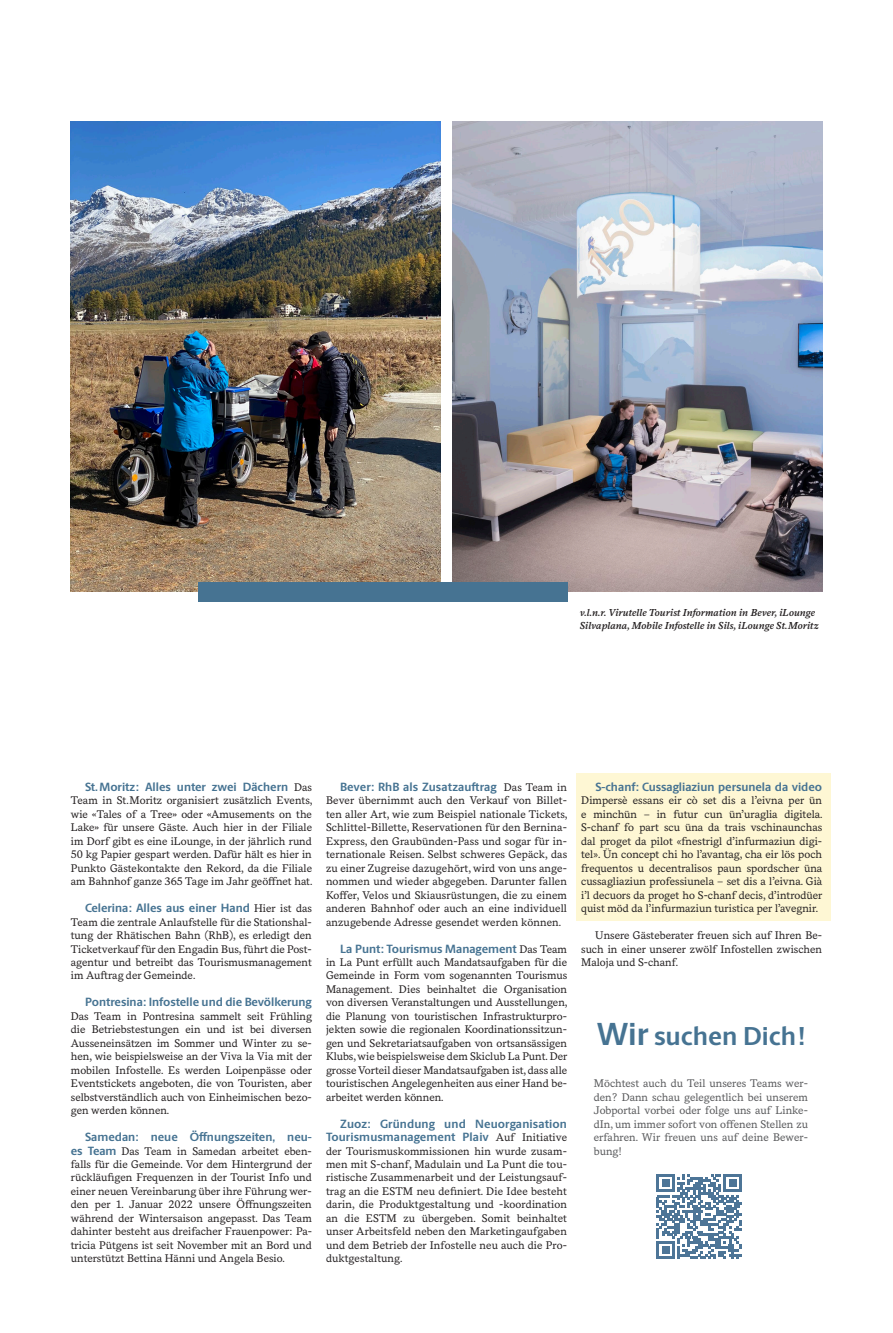
<style>
.page{position:relative;width:893px;height:1333px;background:#fff}
.page>*{position:absolute;margin:0;border:0;box-sizing:border-box;transform-origin:0 0}
.t1{font:700 26px "Berlingske Sans";color:#467392}
.t2{font:700 12px/13.5px "Berlingske Sans";color:#467392;text-align:right}
.t3{font:11px/13.5px "Messina Serif";color:#231f20;text-align:justify}
.t4{font:11px/13.5px "Messina Serif";color:#57585a;text-align:justify}
.t5{font:italic 600 10px/13.5px "Messina Serif";color:#231f20}
.s1{font-family:"Messina Serif";font-weight:400;font-size:11px;color:#231f20}
.s2{font-family:"Berlingske Sans";font-weight:700;font-size:12px;color:#467392}
.s3{font-family:"Myriad Pro"}
.s4{font-size:32px}
</style>
<div class="page">
<img style="left:71px;top:121px;width:369px;height:471px">
<div style="left:576px;top:773px;width:255px;height:147px;background:#fef7d4"></div>
<svg style="left:657px;top:1174px;width:85px;height:85px"></svg>
<hr style="left:657px;top:1256px;width:18px;height:3px;background:#4d7597">
<div style="left:662px;top:1246px;width:7px;height:7px;background:#4d7597"></div>
<img style="left:452px;top:121px;width:370px;height:471px">
<div style="left:198px;top:582px;width:370px;height:20px;background:#467392"></div>
<p class="t5" style="left:580px;top:605px;width:241px">v.l.n.r. Virutelle Tourist Information in Bever, iLounge<br>Silvaplana, Mobile Infostelle in Sils, iLounge St.Moritz</p>
<p class="t2" style="left:85px;top:779px;width:228px">St.Moritz : Alles unter zwei Dä chern <span class="s1">Das</span></p>
<p class="t3" style="left:71px;top:793px;width:243px">Team in St.Moritz organisiert zusätzlich Events, wie «Tales of a Tree» oder «Amusements on the Lake» für unsere Gäste. Auch hier in der Filiale im Dorf gibt es eine iLounge, in der jährlich rund 50 kg Papier gespart werden. Dafür hält es hier in Punkto Gästekontakte den Rekord, da die Filiale am Bahnhof ganze 365 Tage im Jahr geöffnet hat.</p>
<p class="t2" style="left:85px;top:901px;width:228px">Celerina: Alles aus einer Hand <span class="s1">Hier ist das</span></p>
<p class="t3" style="left:71px;top:914px;width:243px">Team die zentrale Anlaufstelle für die Stationshal&shy;tung der Rhätischen Bahn (RhB), es erledigt den Ticketverkauf für den Engadin Bus, führt die Post&shy;agentur und betreibt das Tourismusmanagement im Auftrag der Gemeinde.</p>
<p class="t2" style="left:85px;top:995px;width:228px">Pontresina: Infostelle und die Bevölkerung</p>
<p class="t3" style="left:71px;top:1008px;width:243px">Das Team in Pontresina sammelt seit Frühling die Betriebstestungen ein und ist bei diversen Ausseneinsätzen im Sommer und Winter zu se&shy;hen, wie beispielsweise an der Viva la Via mit der mobilen Infostelle. Es werden Loipenpässe oder Eventstickets angeboten, die von Touristen, aber selbstverständlich auch von Einheimischen bezo&shy;gen werden können.</p>
<p class="t2" style="left:85px;top:1129px;width:228px">Samedan: neue Öffnungszeiten, neu-</p>
<p class="t3" style="left:71px;top:1143px;width:243px"><span class="s2">es Team</span> Das Team in Samedan arbeitet eben&shy;falls für die Gemeinde. Vor dem Hintergrund der rückläufigen Frequenzen in der Tourist Info und einer neuen Vereinbarung über ihre Führung wer&shy;den per 1. Januar 2022 unsere Öffnungszeiten während der Wintersaison angepasst. Das Team dahinter besteht aus dreifacher Frauenpower: Pa&shy;tricia Pütgens ist seit November mit an Bord und unterstützt Bettina Hänni und Angela Besio.</p>
<p class="t2" style="left:340px;top:779px;width:228px">Bever: RhB als Zusatzauftrag <span class="s1">Das Team in</span></p>
<p class="t3" style="left:326px;top:793px;width:243px">Bever übernimmt auch den Verkauf von Billet&shy;ten aller Art, wie zum Beispiel nationale Tickets, Schlittel-Billette, Reservationen für den Bernina-Express, den Graubünden-Pass und sogar für in&shy;ternationale Reisen. Selbst schweres Gepäck, das zu einer Zugreise dazugehört, wird von uns ange&shy;nommen und wieder abgegeben. Darunter fallen Koffer, Velos und Skiausrüstungen, die zu einem anderen Bahnhof oder auch an eine individuell anzugebende Adresse gesendet werden können.</p>
<p class="t2" style="left:340px;top:941px;width:228px">La Punt: Tourismus Management <span class="s1">Das Team</span></p>
<p class="t3" style="left:326px;top:955px;width:243px">in La Punt erfüllt auch Mandatsaufgaben für die Gemeinde in Form vom sogenannten Tourismus Management. Dies beinhaltet die Organisation von diversen Veranstaltungen und Ausstellungen, die Planung von touristischen Infrastrukturpro&shy;jekten sowie die regionalen Koordinationssitzun&shy;gen und Sekretariatsaufgaben von ortsansässigen Klubs, wie beispielsweise dem Skiclub La Punt. Der grosse Vorteil dieser Mandatsaufgaben ist, dass alle touristischen Angelegenheiten aus einer Hand be&shy;arbeitet werden können.</p>
<p class="t2" style="left:326px;top:1116px;width:243px">Zuoz: Gründung und Neuorganisation<br>Tourismusmanagement Plaiv <span class="s1">Auf Initiative</span></p>
<p class="t3" style="left:326px;top:1143px;width:243px">der Tourismuskommissionen hin wurde zusam&shy;men mit S-chanf, Madulain und La Punt die tou&shy;ristische Zusammenarbeit und der Leistungsauf&shy;trag an die ESTM neu definiert. Die Idee besteht darin, die Produktgestaltung und -koordination an die ESTM zu übergeben. Somit beinhaltet unser Arbeitsfeld neben den Marketingaufgaben und dem Betrieb der Infostelle neu auch die Pro&shy;duktgestaltung.</p>
<p class="t2" style="left:595px;top:779px;width:228px">S-chanf: Cussagliaziun persunela da video</p>
<p class="t3" style="left:581px;top:793px;width:243px">Dimpersè essans eir cò set dis a l’eivna per ün e minchün – in futur cun ün’uraglia digitela.<br>S-chanf fo part scu üna da trais vschinaunchas dal proget da pilot <span class="s3">«</span>fnestrigl d’infurmaziun digi&shy;tel<span class="s3">»</span>. Ün concept chi ho l’avantag, cha eir lös poch frequentos u decentralisos paun spordscher üna cussagliaziun professiunela – set dis a l’eivna. Già i’l decuors da proget ho S-chanf decis, d’introdüer quist möd da l’infurmaziun turistica per l’avegnir.</p>
<p class="t3" style="left:581px;top:928px;width:242px;text-indent:14px">Unsere Gästeberater freuen sich auf Ihren Be&shy;such in einer unserer zwölf Infostellen zwischen Maloja und S-chanf.</p>
<h1 class="t1" style="left:597px;top:1016px;width:210px"><span class="s4">Wir</span> suchen Dich !</h1>
<p class="t4" style="left:594px;top:1076px;width:216px">Möchtest auch du Teil unseres Teams wer&shy;den? Dann schau gelegentlich bei unserem Jobportal vorbei oder folge uns auf Linke&shy;dIn, um immer sofort von offenen Stellen zu erfahren. Wir freuen uns auf deine Bewer&shy;bung!</p>
</div>
